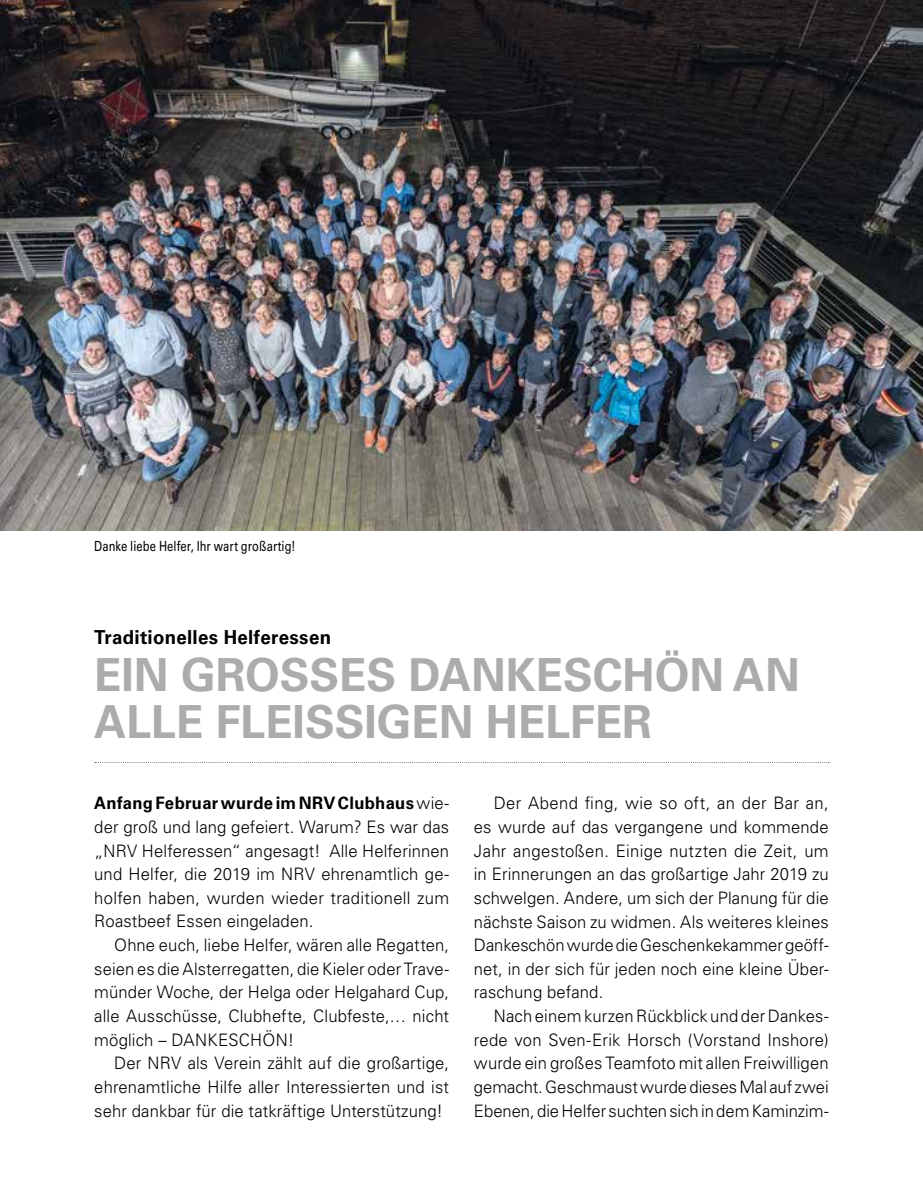
<style>
.page{position:relative;width:923px;height:1191px;background:#fff}
.page>*{position:absolute;margin:0;border:0;box-sizing:border-box;transform-origin:0 0}
.t1{font:700 45.5px/47.2px "Univers LT Std";color:#abacac}
.t2{font:700 19.25px "Univers LT Std";letter-spacing:.015em;color:#000}
.t3{font:300 17.15px/23.6px "Univers LT Std";letter-spacing:.005em;color:#000;text-align:justify}
.t4{font:14px "Univers LT Std";letter-spacing:.005em;color:#000;scale:.8 1}
.s1{font-weight:700}
</style>
<div class="page">
<img style="left:0;top:0;width:923px;height:531px">
<svg style="left:95px;top:762px;width:734px;height:1px"></svg>
<p class="t4" style="left:94px;top:537px;width:253px">Danke liebe Helfer, Ihr wart großartig!</p>
<p class="t2" style="left:94px;top:626px;width:238px">Traditionelles Helferessen</p>
<h1 class="t1" style="left:94px;top:652px;width:707px">EIN GROSSES DANKESCHÖN AN<br>ALLE FLEISSIGEN HELFER</h1>
<p class="t3" style="left:94px;top:791px;width:356px"><span class="s1">Anfang Februar wurde im NRV Clubhaus</span> wie&shy;der groß und lang gefeiert. Warum? Es war das „NRV Helferessen“ angesagt! Alle Helferinnen und Helfer, die 2019 im NRV ehrenamtlich ge&shy;holfen haben, wurden wieder traditionell zum Roastbeef Essen eingeladen.</p>
<p class="t3" style="left:94px;top:933px;width:356px;text-indent:20px">Ohne euch, liebe Helfer, wären alle Regatten, seien es die Alsterregatten, die Kieler oder Trave&shy;münder Woche, der Helga oder Helgahard Cup, alle Ausschüsse, Clubhefte, Clubfeste,… nicht möglich – DANKESCHÖN!</p>
<p class="t3" style="left:94px;top:1051px;width:356px;text-indent:20px">Der NRV als Verein zählt auf die großartige, ehrenamtliche Hilfe aller Interessierten und ist sehr dankbar für die tatkräftige Unterstützung!</p>
<p class="t3" style="left:474px;top:791px;width:356px;text-indent:20px">Der Abend fing, wie so oft, an der Bar an, es wurde auf das vergangene und kommende Jahr angestoßen. Einige nutzten die Zeit, um in Erinnerungen an das großartige Jahr 2019 zu schwelgen. Andere, um sich der Planung für die nächste Saison zu widmen. Als weiteres kleines Dankeschön wurde die Geschenkekammer geöff&shy;net, in der sich für jeden noch eine kleine Über&shy;raschung befand.</p>
<p class="t3" style="left:474px;top:1004px;width:356px;text-indent:20px">Nach einem kurzen Rückblick und der Dankes&shy;rede von Sven-Erik Horsch (Vorstand Inshore) wurde ein großes Teamfoto mit allen Freiwilligen gemacht. Geschmaust wurde dieses Mal auf zwei Ebenen, die Helfer suchten sich in dem Kaminzim-</p>
</div>
